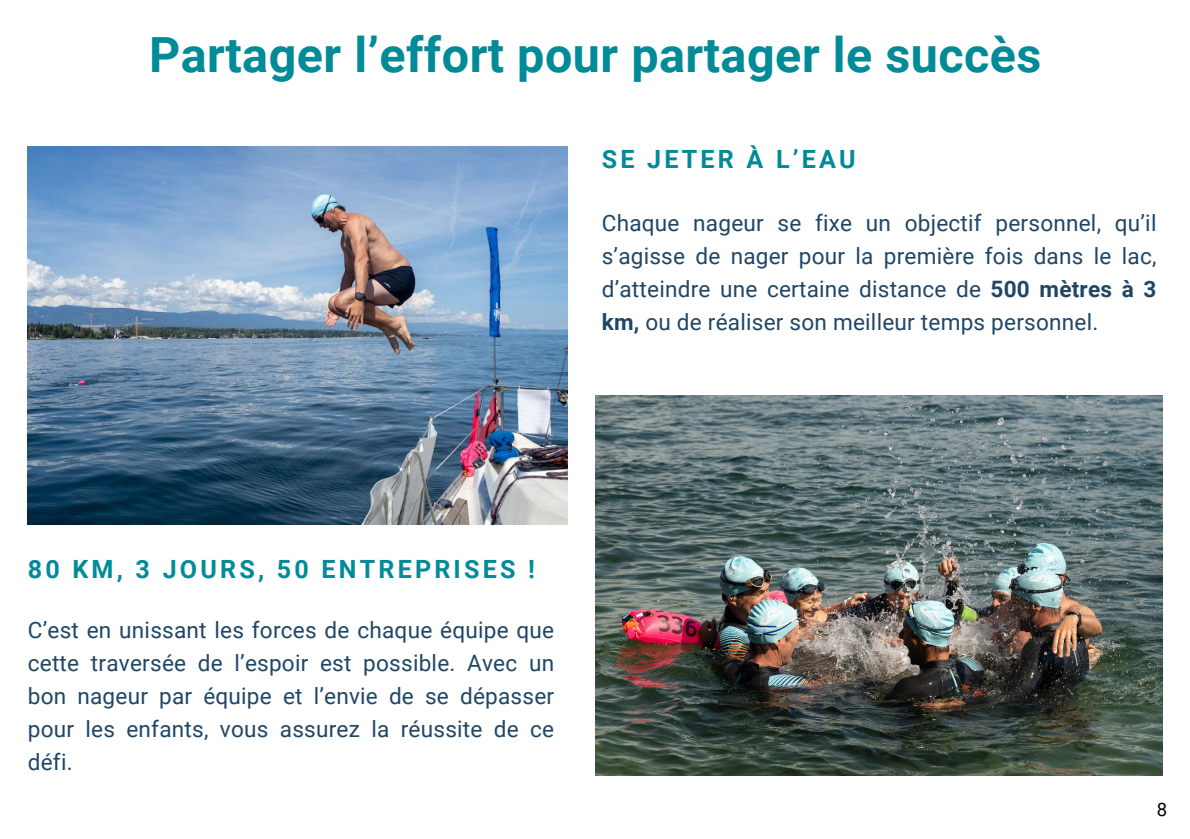
<style>
.page{position:relative;width:1190px;height:839px;background:#fff}
.page>*{position:absolute;margin:0;border:0;box-sizing:border-box;transform-origin:0 0}
.t1{font:700 48.4px "Roboto";letter-spacing:.01em;color:#018a98}
.t2{font:700 25.2px "Roboto";letter-spacing:.13em;color:#018a98}
.t3{font:22.6px/33px "Roboto";letter-spacing:.01em;color:#204666;text-align:justify}
.t4{font:18.6px "Roboto";color:#000}
.s1{font-weight:700}
</style>
<div class="page">
<img style="left:28px;top:146px;width:540px;height:378px">
<img style="left:595px;top:396px;width:567px;height:379px">
<p class="t1" style="left:149px;top:27px;width:894px">Partager l’effort pour partager le succès</p>
<p class="t2" style="left:602px;top:144px;width:255px">SE JETER À L’EAU</p>
<p class="t3" style="left:602px;top:207px;width:556px">Chaque nageur se fixe un objectif personnel, qu’il s’agisse de nager pour la première fois dans le lac, d’atteindre une certaine distance de <span class="s1">500 mètres à 3 km,</span> ou de réaliser son meilleur temps personnel.</p>
<p class="t2" style="left:28px;top:554px;width:509px">80 KM, 3 JOURS, 50 ENTREPRISES !</p>
<p class="t3" style="left:28px;top:613px;width:528px">C’est en unissant les forces de chaque équipe que cette traversée de l’espoir est possible. Avec un bon nageur par équipe et l’envie de se dépasser pour les enfants, vous assurez la réussite de ce défi.</p>
<p class="t4" style="left:1157px;top:799px;width:12px">8</p>
</div>
